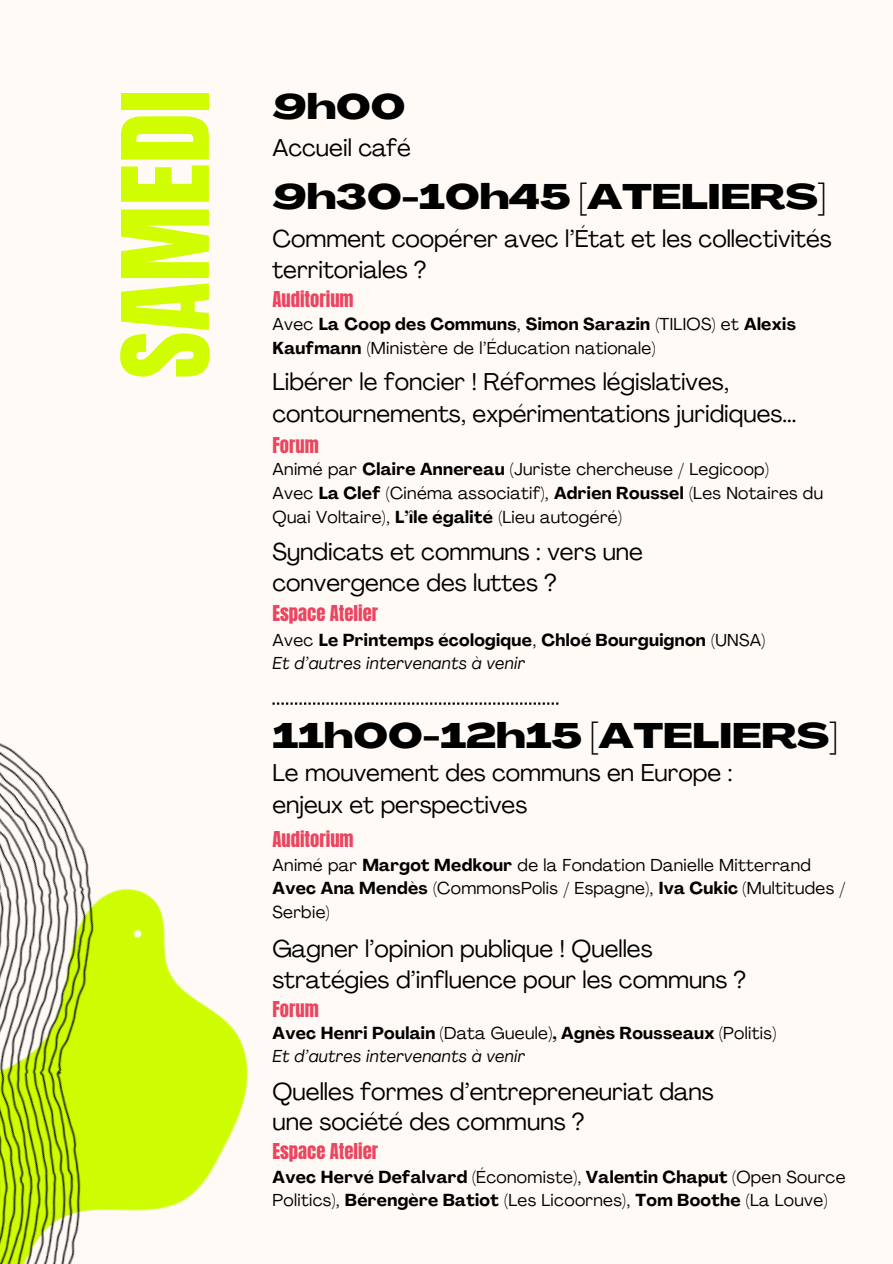
<style>
.page{position:relative;width:893px;height:1264px;background:#fff}
.page>*{position:absolute;margin:0;border:0;box-sizing:border-box;transform-origin:0 0}
.t1{font:102.3px "Anton";color:#d0fe00}
.t2{font:800 34.95px "Agrandir Grand";color:#000}
.t3{font:24.15px/30.3px "Agrandir";color:#000}
.t4{font:24px/31.5px "Agrandir";color:#000}
.t5{font:18.6px "Anton";color:#eb455f}
.t6{font:17.1px/23.7px "Agrandir";letter-spacing:.02em;color:#000}
.t7{font:700 17.1px "Agrandir";letter-spacing:.02em;color:#000}
.t8{font:italic 17.1px "Agrandir";letter-spacing:.02em;color:#000}
.s1{font-weight:700}
.s2{font-weight:400}
</style>
<div class="page">
<div style="left:0;top:0;width:892px;height:1263px;background:#fffaf5"></div>
<img style="left:0;top:704px;width:379px;height:559px">
<svg style="left:272px;top:702px;width:286px;height:2px"></svg>
<p class="t1" style="left:92px;top:379px;width:290px;rotate:-90deg">SAMEDI</p>
<p class="t2" style="left:272px;top:92px;width:135px">9h00</p>
<p class="t4" style="left:272px;top:135px;width:140px">Accueil café</p>
<p class="t2" style="left:272px;top:183px;width:555px">9h30-10h45 [ATELIERS]</p>
<p class="t4" style="left:272px;top:226px;width:560px;line-height:30.3px">Comment coopérer avec l’État et les collectivités territoriales ?</p>
<p class="t5" style="left:272px;top:286px;width:83px">Auditorium</p>
<p class="t6" style="left:272px;top:314px;width:525px">Avec <span class="s1">La Coop des Communs</span>, <span class="s1">Simon Sarazin</span> (TILIOS) et <span class="s1">Alexis<br>Kaufmann</span> (Ministère de l’Éducation nationale)</p>
<p class="t4" style="left:272px;top:368px;width:525px">Libérer le foncier ! Réformes législatives, contournements, expérimentations juridiques...</p>
<p class="t6" style="left:272px;top:459px;width:498px">Animé par <span class="s1">Claire Annereau</span> (Juriste chercheuse / Legicoop)</p>
<p class="t6" style="left:272px;top:483px;width:552px">Avec <span class="s1">La Clef</span> (Cinéma associatif), <span class="s1">Adrien Roussel</span> (Les Notaires du<br>Quai Voltaire), <span class="s1">L’île égalité</span> (Lieu autogéré)</p>
<p class="t4" style="left:272px;top:538px;width:372px">Syndicats et communs : vers une convergence des luttes ?</p>
<p class="t7" style="left:272px;top:633px;width:494px"><span class="s2">Avec</span> Le Printemps écologique<span class="s2">,</span> Chloé Bourguignon <span class="s2">(UNSA)</span></p>
<p class="t8" style="left:272px;top:656px;width:254px">Et d’autres intervenants à venir</p>
<p class="t5" style="left:272px;top:431px;width:48px">Forum</p>
<p class="t5" style="left:272px;top:599px;width:107px">Espace Atelier</p>
<p class="t2" style="left:272px;top:721px;width:566px">11h00-12h15 [ATELIERS]</p>
<p class="t4" style="left:272px;top:759px;width:461px">Le mouvement des communs en Europe : enjeux et perspectives</p>
<p class="t5" style="left:272px;top:826px;width:83px">Auditorium</p>
<p class="t6" style="left:272px;top:854px;width:540px">Animé par <span class="s1">Margot Medkour</span> de la Fondation Danielle Mitterrand</p>
<p class="t6" style="left:272px;top:878px;width:574px"><span class="s1">Avec Ana Mendès</span> (CommonsPolis / Espagne), <span class="s1">Iva Cukic (</span>Multitudes /<br>Serbie)</p>
<p class="t4" style="left:272px;top:934px;width:475px">Gagner l’opinion publique ! Quelles stratégies d’influence pour les communs ?</p>
<p class="t5" style="left:272px;top:996px;width:48px">Forum</p>
<p class="t7" style="left:272px;top:1025px;width:505px">Avec Henri Poulain (<span class="s2">Data Gueule</span>), Agnès Rousseaux (<span class="s2">Politis</span>)</p>
<p class="t8" style="left:272px;top:1049px;width:254px">Et d’autres intervenants à venir</p>
<p class="t3" style="left:272px;top:1078px;width:443px">Quelles formes d’entrepreneuriat dans une société des communs ?</p>
<p class="t5" style="left:272px;top:1137px;width:107px">Espace Atelier</p>
<p class="t6" style="left:272px;top:1166px;width:574px"><span class="s1">Avec Hervé Defalvard</span> (Économiste), <span class="s1">Valentin Chaput</span> (Open Source<br>Politics), <span class="s1">Bérengère Batiot</span> (Les Licoornes), <span class="s1">Tom Boothe</span> (La Louve)</p>
</div>
